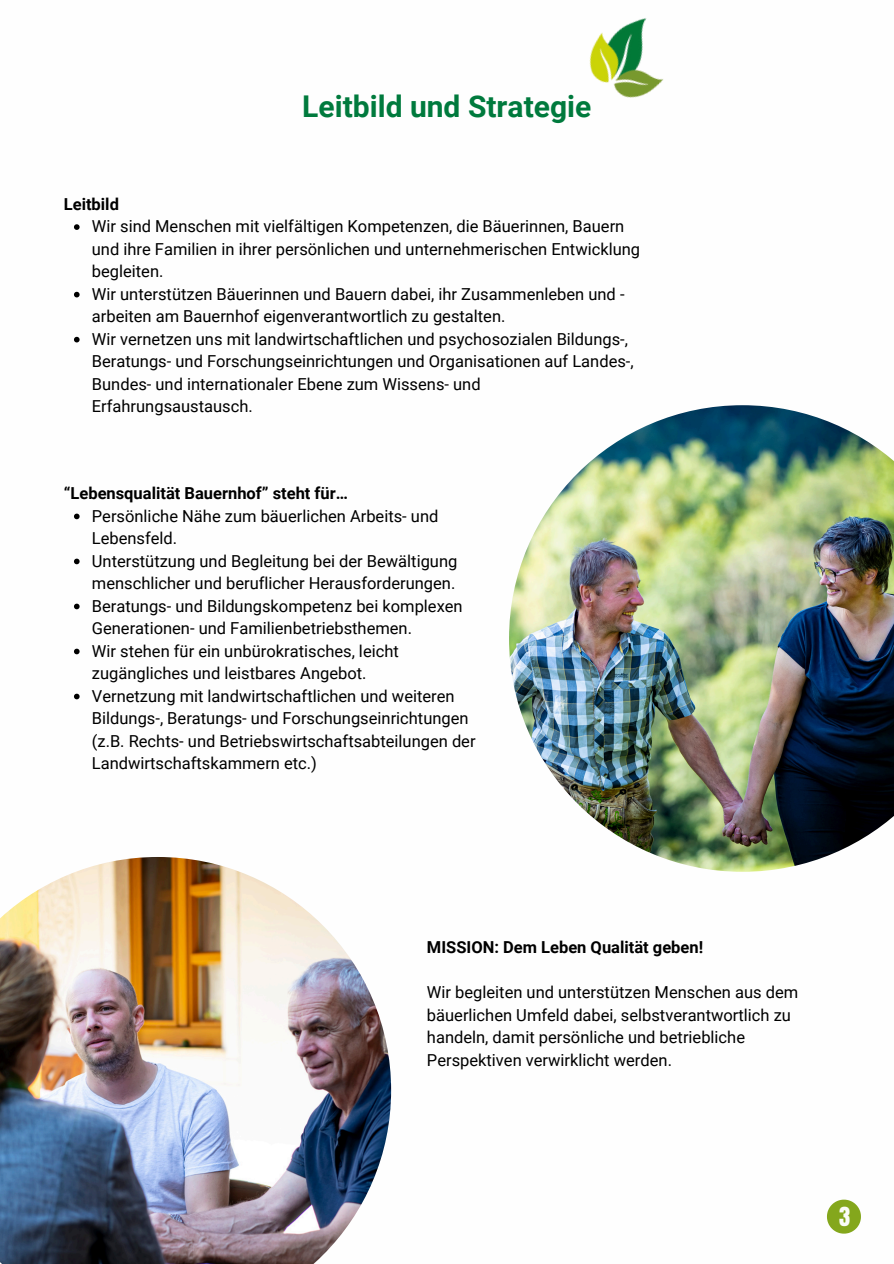
<style>
.page{position:relative;width:894px;height:1264px;background:#fff}
.page>*{position:absolute;margin:0;border:0;box-sizing:border-box;transform-origin:0 0}
.t1{font:700 30px "Roboto";color:#007a3d}
.t2{font:22.5px "Anton";color:#fafcf7}
.t3{font:16.5px/22.5px "Roboto";color:#000}
.t4{font:700 16.5px "Roboto";color:#000}
</style>
<div class="page">
<img style="left:589px;top:18px;width:75px;height:80px">
<svg style="left:74px;top:224px;width:6px;height:6px"></svg>
<svg style="left:74px;top:292px;width:6px;height:5px"></svg>
<svg style="left:74px;top:337px;width:6px;height:5px"></svg>
<img style="left:509px;top:405px;width:384px;height:466px">
<img style="left:0;top:857px;width:391px;height:406px">
<svg style="left:74px;top:513px;width:6px;height:6px"></svg>
<svg style="left:74px;top:558px;width:6px;height:6px"></svg>
<svg style="left:74px;top:603px;width:6px;height:6px"></svg>
<svg style="left:74px;top:648px;width:6px;height:6px"></svg>
<svg style="left:74px;top:693px;width:6px;height:6px"></svg>
<svg style="left:827px;top:1199px;width:33px;height:34px"></svg>
<p class="t1" style="left:302px;top:89px;width:290px">Leitbild und Strategie</p>
<h1 class="t4" style="left:64px;top:194px;width:57px">Leitbild</h1>
<h2 class="t3" style="left:92px;top:215px;width:549px">Wir sind Menschen mit vielfältigen Kompetenzen, die Bäuerinnen, Bauern und ihre Familien in ihrer persönlichen und unternehmerischen Entwicklung begleiten.</h2>
<p class="t3" style="left:92px;top:283px;width:534px">Wir unterstützen Bäuerinnen und Bauern dabei, ihr Zusammenleben und - arbeiten am Bauernhof eigenverantwortlich zu gestalten.</p>
<p class="t3" style="left:92px;top:328px;width:543px">Wir vernetzen uns mit landwirtschaftlichen und psychosozialen Bildungs-, Beratungs- und Forschungseinrichtungen und Organisationen auf Landes-, Bundes- und internationaler Ebene zum Wissens- und Erfahrungsaustausch.</p>
<p class="t4" style="left:64px;top:483px;width:285px">“Lebensqualität Bauernhof” steht für…</p>
<p class="t3" style="left:92px;top:504px;width:348px">Persönliche Nähe zum bäuerlichen Arbeits- und<br>Lebensfeld.</p>
<p class="t3" style="left:92px;top:549px;width:367px">Unterstützung und Begleitung bei der Bewältigung menschlicher und beruflicher Herausforderungen.</p>
<p class="t3" style="left:92px;top:594px;width:372px">Beratungs- und Bildungskompetenz bei komplexen<br>Generationen- und Familienbetriebsthemen.</p>
<p class="t3" style="left:92px;top:639px;width:308px">Wir stehen für ein unbürokratisches, leicht zugängliches und leistbares Angebot.</p>
<h2 class="t3" style="left:92px;top:684px;width:385px">Vernetzung mit landwirtschaftlichen und weiteren Bildungs-, Beratungs- und Forschungseinrichtungen (z.B. Rechts- und Betriebswirtschaftsabteilungen der Landwirtschaftskammern etc.)</h2>
<h2 class="t4" style="left:427px;top:938px;width:278px">MISSION: Dem Leben Qualität geben!</h2>
<p class="t3" style="left:427px;top:981px;width:372px">Wir begleiten und unterstützen Menschen aus dem bäuerlichen Umfeld dabei, selbstverantwortlich zu handeln, damit persönliche und betriebliche Perspektiven verwirklicht werden.</p>
<p class="t2" style="left:839px;top:1199px;width:13px">3</p>
</div>
